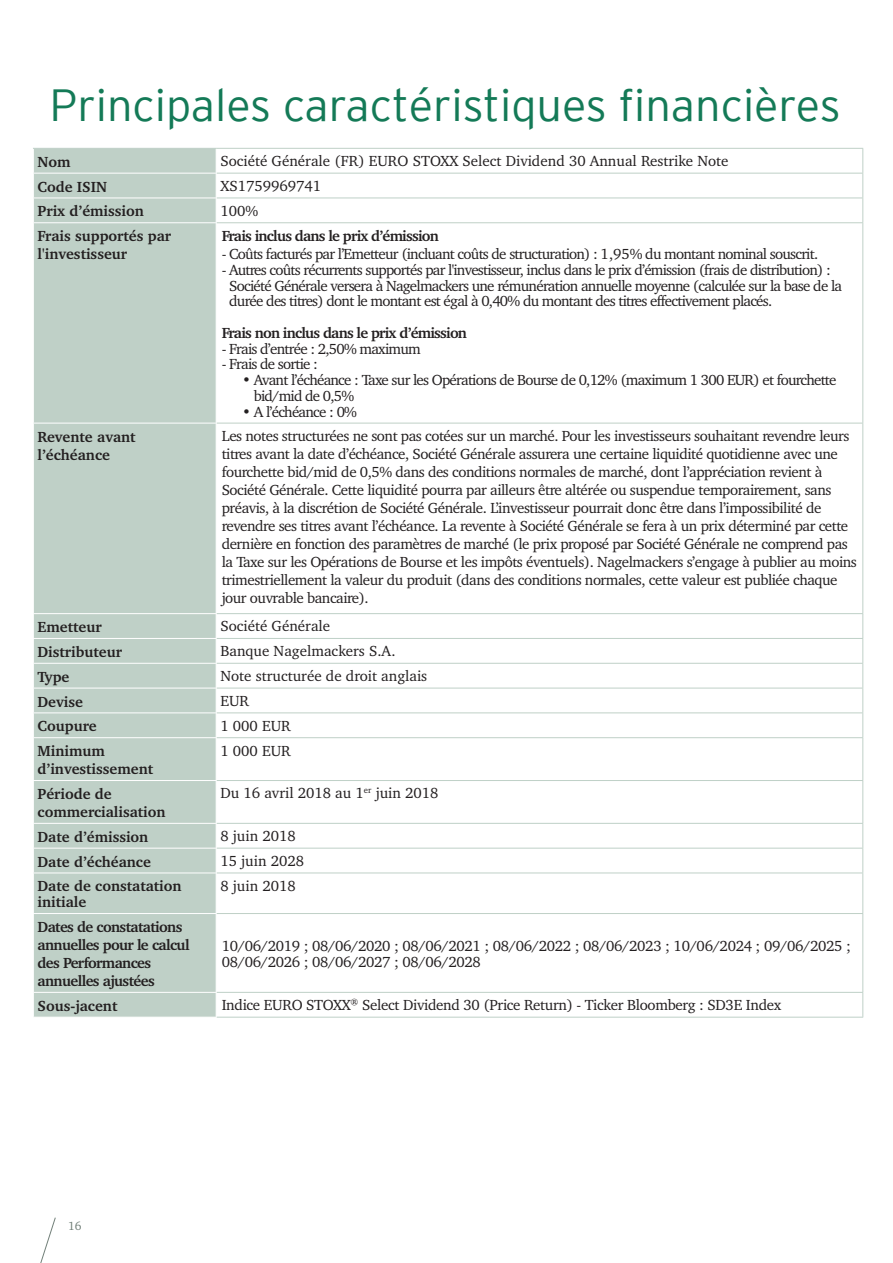
<style>
.page{position:relative;width:893px;height:1263px;background:#fff}
.page>*{position:absolute;margin:0;border:0;box-sizing:border-box;transform-origin:0 0}
.t1{font:45px "Interstate Mono Lgt";color:#147a57}
.t2{font:15px/18px "Charter IT Cby BT";letter-spacing:-.03em;color:#231f20}
.t3{font:15px/15.8px "Charter IT Cby BT";letter-spacing:-.05em;color:#231f20}
.t4{font:700 15px/18px "Charter IT Cby BT";color:#231f20}
.t5{font:15px "Charter IT Cby BT";color:#231f20}
.t6{font:700 15px/18px "Charter IT Cby BT";letter-spacing:-.04em;color:#231f20}
.t7{font:700 15px "Charter IT Cby BT";letter-spacing:-.05em;color:#231f20}
.t8{font:12px "Charter IT Cby BT";color:#728079}
</style>
<div class="page">
<svg style="left:40px;top:1217px;width:16px;height:46px"></svg>
<div style="left:34px;top:149px;width:182px;height:868px;background:#bfd0c7"></div>
<hr style="left:217px;top:173px;width:646px;height:1px;background:#bfd0c7">
<svg style="left:862px;top:149px;width:1px;height:73px"></svg>
<hr style="left:862px;top:223px;width:1px;height:200px;background:#bfd0c7">
<hr style="left:862px;top:423px;width:1px;height:190px;background:#bfd0c7">
<svg style="left:862px;top:614px;width:1px;height:123px"></svg>
<hr style="left:862px;top:738px;width:1px;height:42px;background:#bfd0c7">
<hr style="left:862px;top:781px;width:1px;height:42px;background:#bfd0c7">
<svg style="left:862px;top:824px;width:1px;height:48px"></svg>
<hr style="left:862px;top:873px;width:1px;height:40px;background:#bfd0c7">
<hr style="left:862px;top:914px;width:1px;height:78px;background:#bfd0c7">
<svg style="left:862px;top:993px;width:1px;height:24px"></svg>
<hr style="left:217px;top:198px;width:646px;height:1px;background:#bfd0c7">
<hr style="left:217px;top:222px;width:646px;height:1px;background:#bfd0c7">
<hr style="left:217px;top:423px;width:646px;height:1px;background:#bfd0c7">
<hr style="left:217px;top:613px;width:646px;height:1px;background:#bfd0c7">
<hr style="left:217px;top:638px;width:646px;height:1px;background:#bfd0c7">
<hr style="left:217px;top:663px;width:646px;height:1px;background:#bfd0c7">
<hr style="left:217px;top:688px;width:646px;height:1px;background:#bfd0c7">
<hr style="left:217px;top:712px;width:646px;height:1px;background:#bfd0c7">
<hr style="left:217px;top:737px;width:646px;height:1px;background:#bfd0c7">
<hr style="left:217px;top:780px;width:646px;height:1px;background:#bfd0c7">
<hr style="left:217px;top:823px;width:646px;height:1px;background:#bfd0c7">
<hr style="left:217px;top:848px;width:646px;height:1px;background:#bfd0c7">
<hr style="left:217px;top:872px;width:646px;height:1px;background:#bfd0c7">
<hr style="left:217px;top:913px;width:646px;height:1px;background:#bfd0c7">
<hr style="left:217px;top:992px;width:646px;height:1px;background:#bfd0c7">
<hr style="left:217px;top:1017px;width:646px;height:1px;background:#bfd0c7">
<hr style="left:33px;top:173px;width:184px;height:1px;background:#fff">
<hr style="left:33px;top:198px;width:184px;height:1px;background:#fff">
<hr style="left:33px;top:222px;width:184px;height:1px;background:#fff">
<hr style="left:33px;top:423px;width:184px;height:1px;background:#fff">
<hr style="left:33px;top:613px;width:184px;height:1px;background:#fff">
<hr style="left:33px;top:638px;width:184px;height:1px;background:#fff">
<hr style="left:33px;top:663px;width:184px;height:1px;background:#fff">
<hr style="left:33px;top:688px;width:184px;height:1px;background:#fff">
<hr style="left:33px;top:712px;width:184px;height:1px;background:#fff">
<hr style="left:33px;top:737px;width:184px;height:1px;background:#fff">
<hr style="left:33px;top:780px;width:184px;height:1px;background:#fff">
<hr style="left:33px;top:823px;width:184px;height:1px;background:#fff">
<hr style="left:33px;top:848px;width:184px;height:1px;background:#fff">
<hr style="left:33px;top:872px;width:184px;height:1px;background:#fff">
<hr style="left:33px;top:913px;width:184px;height:1px;background:#fff">
<hr style="left:33px;top:992px;width:184px;height:1px;background:#fff">
<hr style="left:216px;top:148px;width:647px;height:1px;background:#bfd0c7">
<hr style="left:33px;top:148px;width:183px;height:1px;background:#bfd0c7">
<h1 class="t1" style="left:50px;top:80px;width:793px">Principales caractéristiques financières</h1>
<p class="t4" style="left:38px;top:152px;width:34px">Nom</p>
<p class="t5" style="left:220px;top:152px;width:510px">Société Générale (FR) EURO STOXX Select Dividend 30 Annual Restrike Note</p>
<p class="t4" style="left:38px;top:177px;width:71px">Code ISIN</p>
<p class="t5" style="left:220px;top:177px;width:102px">XS1759969741</p>
<p class="t4" style="left:38px;top:202px;width:108px">Prix d’émission</p>
<p class="t2" style="left:220px;top:201px;width:39px">100%</p>
<p class="t4" style="left:38px;top:227px;width:135px">Frais supportés par l'investisseur</p>
<p class="t7" style="left:222px;top:227px;width:219px">Frais inclus dans le prix d’émission</p>
<p class="t3" style="left:222px;top:246px;width:598px">- Coûts facturés par l’Emetteur (incluant coûts de structuration) : 1,95% du montant nominal souscrit.</p>
<p class="t3" style="left:229px;top:262px;width:614px;text-indent:-7px">- Autres coûts récurrents supportés par l'investisseur, inclus dans le prix d’émission (frais de distribution) :<br>Société Générale versera à Nagelmackers une rémunération annuelle moyenne (calculée sur la base de la durée des titres) dont le montant est égal à 0,40% du montant des titres effectivement placés.</p>
<p class="t7" style="left:222px;top:323px;width:247px">Frais non inclus dans le prix d’émission</p>
<p class="t3" style="left:222px;top:340px;width:201px">- Frais d’entrée : 2,50% maximum</p>
<p class="t3" style="left:222px;top:356px;width:98px">- Frais de sortie :</p>
<p class="t3" style="left:254px;top:372px;width:584px;text-indent:-12px">• Avant l’échéance : Taxe sur les Opérations de Bourse de 0,12% (maximum 1 300 EUR) et fourchette bid/mid de 0,5%</p>
<p class="t3" style="left:242px;top:403px;width:116px">• A l’échéance : 0%</p>
<p class="t4" style="left:38px;top:427px;width:100px">Revente avant l’échéance</p>
<p class="t2" style="left:222px;top:426px;width:637px">Les notes structurées ne sont pas cotées sur un marché. Pour les investisseurs souhaitant revendre leurs titres avant la date d’échéance, Société Générale assurera une certaine liquidité quotidienne avec une fourchette bid/mid de 0,5% dans des conditions normales de marché, dont l’appréciation revient à Société Générale. Cette liquidité pourra par ailleurs être altérée ou suspendue temporairement, sans préavis, à la discrétion de Société Générale. L’investisseur pourrait donc être dans l’impossibilité de revendre ses titres avant l’échéance. La revente à Société Générale se fera à un prix déterminé par cette dernière en fonction des paramètres de marché (le prix proposé par Société Générale ne comprend pas la Taxe sur les Opérations de Bourse et les impôts éventuels). Nagelmackers s’engage à publier au moins trimestriellement la valeur du produit (dans des conditions normales, cette valeur est publiée chaque jour ouvrable bancaire).</p>
<p class="t4" style="left:38px;top:618px;width:66px">Emetteur</p>
<p class="t5" style="left:220px;top:617px;width:111px">Société Générale</p>
<p class="t4" style="left:38px;top:642px;width:86px">Distributeur</p>
<p class="t5" style="left:220px;top:642px;width:177px">Banque Nagelmackers S.A.</p>
<p class="t4" style="left:38px;top:667px;width:33px">Type</p>
<p class="t5" style="left:220px;top:667px;width:208px">Note structurée de droit anglais</p>
<p class="t4" style="left:38px;top:692px;width:47px">Devise</p>
<p class="t2" style="left:220px;top:691px;width:30px">EUR</p>
<p class="t4" style="left:38px;top:717px;width:60px">Coupure</p>
<p class="t2" style="left:220px;top:716px;width:72px">1 000 EUR</p>
<p class="t4" style="left:38px;top:742px;width:117px">Minimum d’investissement</p>
<p class="t2" style="left:220px;top:741px;width:72px">1 000 EUR</p>
<p class="t4" style="left:38px;top:784px;width:130px">Période de commercialisation</p>
<p class="t5" style="left:220px;top:784px;width:220px">Du 16 avril 2018 au 1<sup>er</sup> juin 2018</p>
<p class="t4" style="left:38px;top:827px;width:112px">Date d’émission</p>
<p class="t5" style="left:220px;top:827px;width:77px">8 juin 2018</p>
<p class="t4" style="left:38px;top:852px;width:115px">Date d’échéance</p>
<p class="t5" style="left:220px;top:851px;width:85px">15 juin 2028</p>
<p class="t4" style="left:38px;top:878px;width:145px;line-height:15.8px">Date de constatation initiale</p>
<p class="t5" style="left:220px;top:876px;width:77px">8 juin 2018</p>
<p class="t6" style="left:38px;top:917px;width:153px">Dates de constatations annuelles pour le calcul des Performances annuelles ajustées</p>
<p class="t2" style="left:222px;top:937px;width:631px;line-height:15.8px">10/06/2019 ; 08/06/2020 ; 08/06/2021 ; 08/06/2022 ; 08/06/2023 ; 10/06/2024 ; 09/06/2025 ;<br>08/06/2026 ; 08/06/2027 ; 08/06/2028</p>
<p class="t4" style="left:38px;top:996px;width:81px">Sous-jacent</p>
<p class="t2" style="left:222px;top:996px;width:561px">Indice EURO STOXX<sup>®</sup> Select Dividend 30 (Price Return) - Ticker Bloomberg : SD3E Index</p>
<p class="t8" style="left:68px;top:1218px;width:15px">16</p>
</div>
